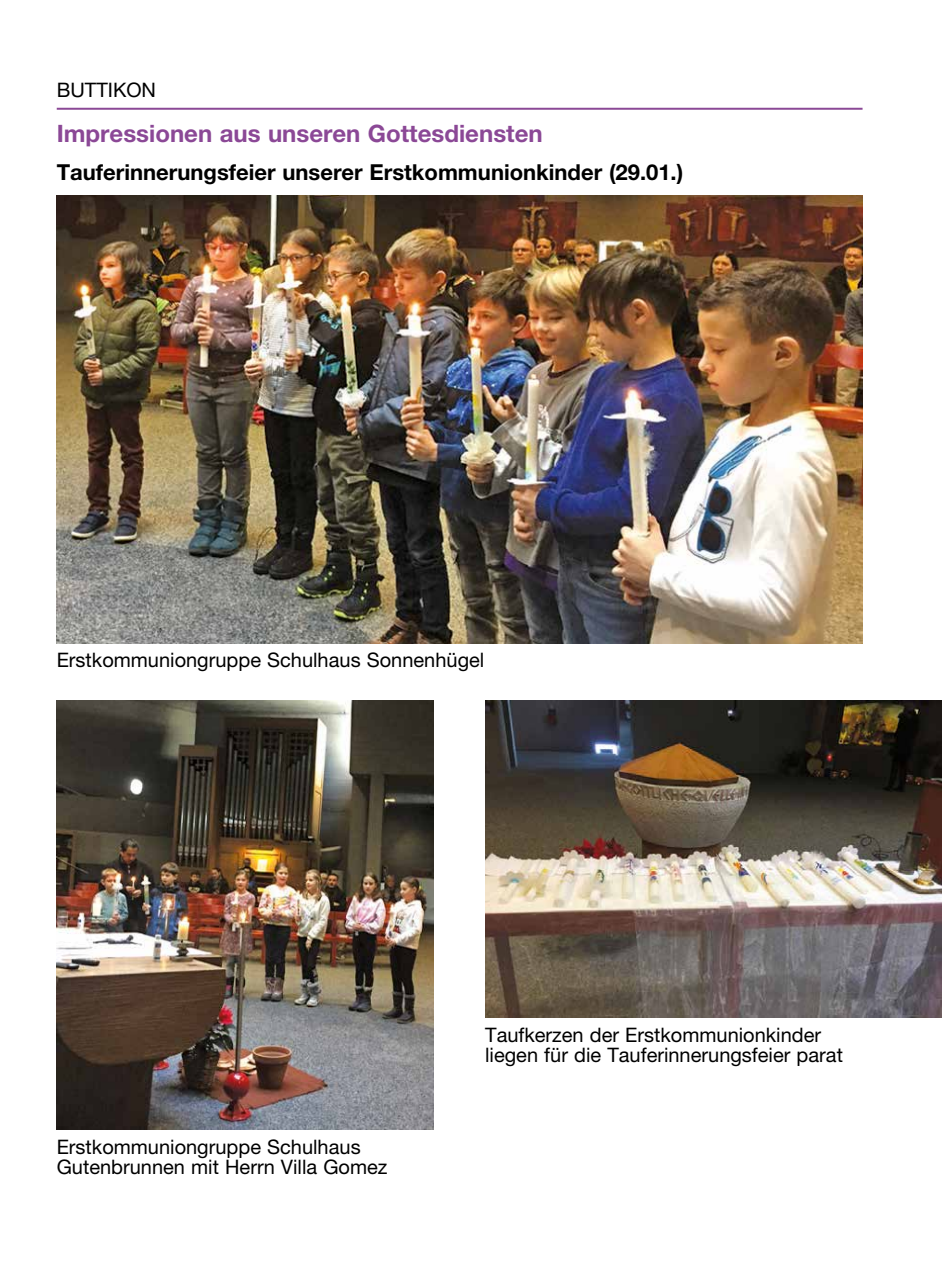
<style>
.page{position:relative;width:942px;height:1276px;background:#fff}
.page>*{position:absolute;margin:0;border:0;box-sizing:border-box;transform-origin:0 0}
.t1{font:700 24px "Helvetica Neue LT Pro";color:#8b4896}
.t2{font:700 22px "Helvetica Neue LT Pro";color:#000}
.t3{font:20px/20px "Helvetica Neue LT Pro";color:#000}
</style>
<div class="page">
<hr style="left:57px;top:108px;width:805px;height:2px;background:#8b4896">
<img style="left:57px;top:196px;width:805px;height:447px">
<img style="left:57px;top:700px;width:376px;height:429px">
<img style="left:485px;top:700px;width:456px;height:317px">
<p class="t3" style="left:57px;top:80px;width:101px">BUTTIKON</p>
<p class="t1" style="left:57px;top:118px;width:487px">Impressionen aus unseren Gottesdiensten</p>
<p class="t2" style="left:57px;top:159px;width:627px">Tauferinnerungsfeier unserer Erstkommunionkinder (29.01.)</p>
<p class="t3" style="left:57px;top:649px;width:429px">Erstkommuniongruppe Schulhaus Sonnenhügel</p>
<p class="t3" style="left:57px;top:1136px;width:332px">Erstkommuniongruppe Schulhaus<br>Gutenbrunnen mit Herrn Villa Gomez</p>
<p class="t3" style="left:485px;top:1024px;width:359px">Taufkerzen der Erstkommunionkinder liegen für die Tauferinnerungsfeier parat</p>
</div>
